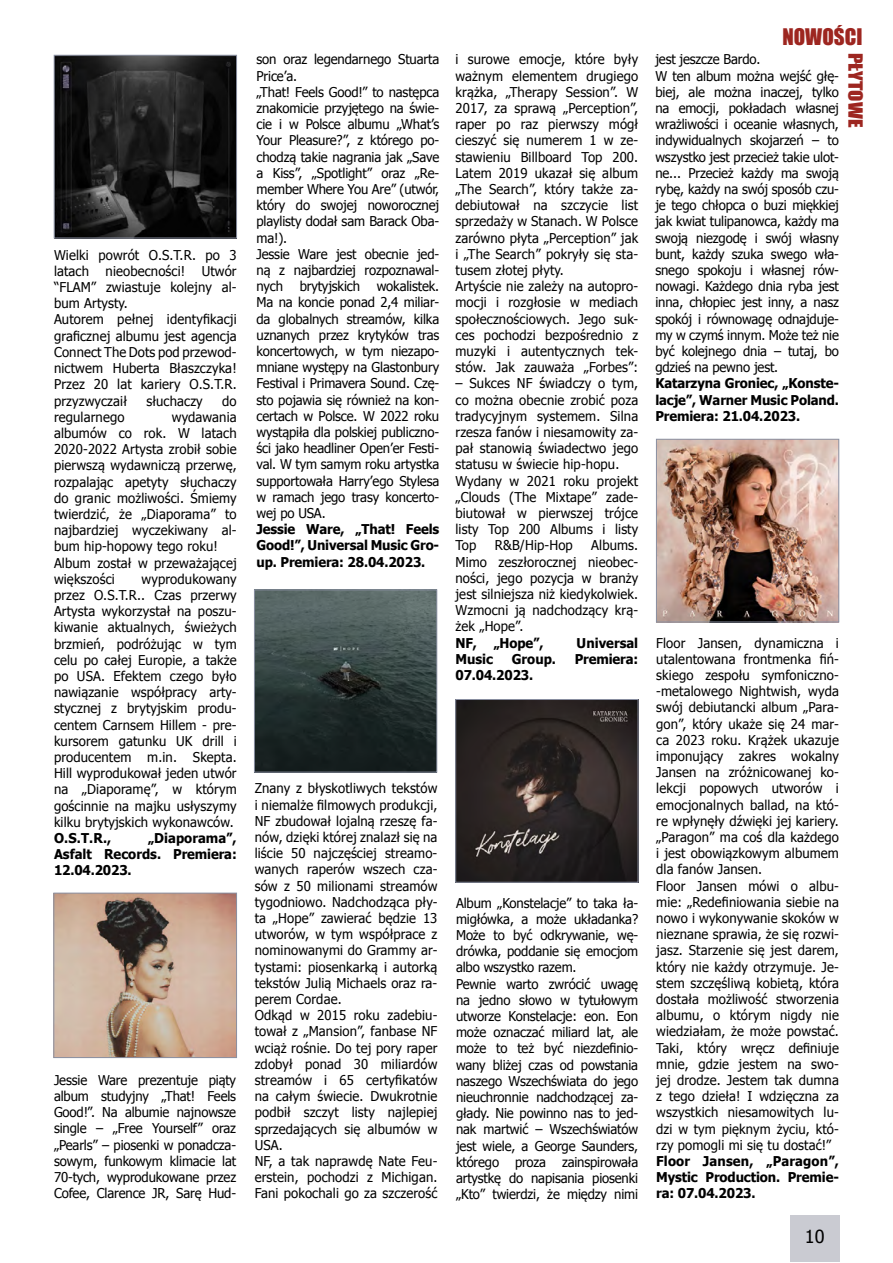
<style>
.page{position:relative;width:893px;height:1263px;background:#fff}
.page>*{position:absolute;margin:0;border:0;box-sizing:border-box;transform-origin:0 0}
.t1{font:21px "Impact";color:#9d2620}
.t2{font:18px "Impact";color:#9d2620;scale:1.15 1}
.t3{font:18px "Tahoma";color:#000}
.t4{font:13.5px/16.2px "Tahoma";letter-spacing:.01em;color:#000}
.t5{font:13.5px/16.2px "Tahoma";letter-spacing:-.01em;color:#000}
.t6{font:700 13.5px/16.2px "Tahoma";letter-spacing:-.01em;color:#000;text-align:justify}
</style>
<div class="page">
<div style="left:790px;top:1215px;width:49px;height:47px;background:#cacbd2"></div>
<img style="left:56px;top:895px;width:179px;height:161px">
<div style="left:54px;top:893px;width:183px;height:165px;border:1px solid #8a90a2"></div>
<img style="left:56px;top:57px;width:179px;height:179px">
<div style="left:54px;top:55px;width:183px;height:183px;border:1px solid #8a90a2"></div>
<img style="left:658px;top:441px;width:179px;height:179px">
<div style="left:656px;top:439px;width:183px;height:183px;border:1px solid #8a90a2"></div>
<img style="left:256px;top:592px;width:179px;height:178px">
<div style="left:254px;top:590px;width:183px;height:182px;border:1px solid #8a90a2"></div>
<img style="left:457px;top:701px;width:179px;height:179px">
<div style="left:455px;top:699px;width:183px;height:183px;border:1px solid #8a90a2"></div>
<p class="t4" style="left:54px;top:246px;width:184px">Wielki powrót O.S.T.R. po 3 latach nieobecności! Utwór “FLAM” zwiastuje kolejny al&shy;bum Artysty.<br>Autorem pełnej identyfikacji graficznej albumu jest agencja<br>Connect The Dots pod przewod&shy;nictwem Huberta Błaszczyka!<br>Przez 20 lat kariery O.S.T.R. przyzwyczaił</p>
<p class="t4" style="left:146px;top:392px;width:58px">słuchaczy</p>
<p class="t4" style="left:222px;top:392px;width:16px">do</p>
<p class="t4" style="left:54px;top:408px;width:184px;text-indent:118px">wydawania albumów co rok. W latach<br>2020-2022 Artysta zrobił sobie pierwszą wydawniczą przerwę, rozpalając apetyty słuchaczy do granic możliwości. Śmiemy twierdzić, że „Diaporama” to najbardziej wyczekiwany al&shy;bum hip-hopowy tego roku!<br>Album został w przeważają cej wię kszości</p>
<p class="t4" style="left:54px;top:408px;width:72px">regularnego</p>
<p class="t4" style="left:54px;top:570px;width:184px;text-align:justify;text-indent:88px">wyprodukowany przez O.S.T.R.. Czas przerwy Artysta wykorzystał na poszu&shy;kiwanie aktualnych, świeżych brzmień, podróżując w tym celu po całej Europie, a także po USA. Efektem czego było nawiązanie współpracy arty&shy;stycznej z brytyjskim produ&shy;centem Carnsem Hillem - pre&shy;kursorem gatunku UK drill i producentem m.in. Skepta.<br>Hill wyprodukował jeden utwór na „Diaporamę”, w którym gościnnie na majku usłyszymy kilku brytyjskich wykonawców.</p>
<p class="t6" style="left:54px;top:829px;width:59px">O.S.T.R.,</p>
<p class="t6" style="left:54px;top:829px;width:184px;text-indent:94px">„Diaporama”, Asfalt Records. Premiera:<br>12.04.2023.</p>
<p class="t4" style="left:54px;top:1071px;width:184px;text-align:justify">Jessie Ware prezentuje piąty album studyjny „That! Feels Good!”. Na albumie najnowsze single – „Free Yourself” oraz „Pearls” – piosenki w ponadcza&shy;sowym, funkowym klimacie lat 70-tych, wyprodukowane przez Cofee, Clarence JR, Sarę Hud-</p>
<p class="t5" style="left:256px;top:51px;width:184px">son oraz legendarnego Stuarta<br>Price’a.<br>„That! Feels Good!” to następca znakomicie przyjętego na świe&shy;cie i w Polsce albumu „What’s<br>Your Pleasure?”, z którego po&shy;chodzą takie nagrania jak „Save a Kiss”, „Spotlight” oraz „Re&shy;member Where You Are” (utwór, który do swojej noworocznej playlisty dodał sam Barack Oba&shy;ma!).<br>Jessie Ware jest obecnie jed&shy;ną z najbardziej rozpoznawal&shy;nych brytyjskich wokalistek.<br>Ma na koncie ponad 2,4 miliar&shy;da globalnych streamów, kilka uznanych przez krytyków tras koncertowych, w tym niezapo&shy;mniane występy na Glastonbury<br>Festival i Primavera Sound. Czę&shy;sto pojawia się również na kon&shy;certach w Polsce. W 2022 roku wystąpiła dla polskiej publiczno&shy;ści jako headliner Open’er Festi&shy;val. W tym samym roku artystka supportowała Harry’ego Stylesa w ramach jego trasy koncerto&shy;wej po USA.</p>
<p class="t6" style="left:256px;top:520px;width:184px">Jessie Ware, „That! Feels Good!”, Universal Music Gro&shy;up. Premiera: 28.04.2023.</p>
<p class="t4" style="left:455px;top:51px;width:184px">i surowe emocje, które były ważnym elementem drugiego krążka, „Therapy Session”. W<br>2017, za sprawą „Perception”, raper po raz pierwszy mógł cieszyć się numerem 1 w ze&shy;stawieniu Billboard Top 200.<br>Latem 2019 ukazał się album „The Search”, który także za&shy;debiutował na szczycie list sprzedaży w Stanach. W Polsce zarówno płyta „Perception” jak i „The Search” pokryły się sta&shy;tusem złotej płyty.<br>Artyście nie zależy na autopro&shy;mocji i rozgłosie w mediach społecznościowych. Jego suk&shy;ces pochodzi bezpośrednio z muzyki i autentycznych tek&shy;stów. Jak zauważa „Forbes”:</p>
<p class="t4" style="left:455px;top:375px;width:184px">– Sukces NF świadczy o tym, co można obecnie zrobić poza tradycyjnym systemem. Silna rzesza fanów i niesamowity za&shy;pał stanowią świadectwo jego statusu w świecie hip-hopu.<br>Wydany w 2021 roku projekt „Clouds (The Mixtape” zade&shy;biutował w pierwszej trójce listy Top 200 Albums i listy<br>Top</p>
<p class="t4" style="left:455px;top:537px;width:184px;text-align:justify;text-indent:136px">Albums.<br>Mimo zeszłorocznej nieobec&shy;ności, jego pozycja w branży jest silniejsza niż kiedykolwiek.<br>Wzmocni ją nadchodzący krą&shy;żek „Hope”.</p>
<p class="t6" style="left:455px;top:634px;width:90px">NF, „Hope”,</p>
<p class="t6" style="left:577px;top:634px;width:63px">Universal</p>
<p class="t6" style="left:455px;top:650px;width:39px">Music</p>
<p class="t6" style="left:512px;top:650px;width:46px">Group.</p>
<p class="t6" style="left:575px;top:650px;width:65px">Premiera:</p>
<p class="t6" style="left:455px;top:666px;width:79px">07.04.2023.</p>
<p class="t4" style="left:495px;top:537px;width:79px">R&amp;B/Hip-Hop</p>
<p class="t4" style="left:255px;top:780px;width:184px">Znany z błyskotliwych tekstów i niemalże filmowych produkcji,<br>NF zbudował lojalną rzeszę fa&shy;nów, dzięki której znalazł się na liście 50 najczęściej streamo&shy;wanych raperów wszech cza&shy;sów z 50 milionami streamów tygodniowo. Nadchodząca pły&shy;ta „Hope” zawierać będzie 13 utworów, w tym współprace z nominowanymi do Grammy ar&shy;tystami: piosenkarką i autorką tekstów Julią Michaels oraz ra&shy;perem Cordae.<br>Odkąd w 2015 roku zadebiu&shy;tował z „Mansion”, fanbase NF wciąż rośnie. Do tej pory raper zdobył ponad 30 miliardów streamów i 65 certyfikatów na całym świecie. Dwukrotnie podbił szczyt listy najlepiej sprzedających się albumów w<br>USA.<br>NF, a tak naprawdę Nate Feu&shy;erstein, pochodzi z Michigan.<br>Fani pokochali go za szczerość</p>
<p class="t5" style="left:456px;top:894px;width:184px">Album „Konstelacje” to taka ła&shy;migłówka, a może układanka?<br>Może to być odkrywanie, wę&shy;drówka, poddanie się emocjom albo wszystko razem.<br>Pewnie warto zwrócić uwagę na jedno słowo w tytułowym utworze Konstelacje: eon. Eon może oznaczać miliard lat, ale może to też być niezdefinio&shy;wany bliżej czas od powstania naszego Wszechświata do jego nieuchronnie nadchodzącej za&shy;głady. Nie powinno nas to jed&shy;nak martwić – Wszechświatów jest wiele, a George Saunders, którego proza zainspirowała artystkę do napisania piosenki „Kto” twierdzi, że między nimi</p>
<h1 class="t1" style="left:782px;top:20px;width:81px">NOWOŚCI</h1>
<h2 class="t2" style="left:870px;top:53px;width:66px;rotate:90deg">PŁYTOWE</h2>
<p class="t5" style="left:655px;top:51px;width:185px">jest jeszcze Bardo.<br>W ten album można wejść głę&shy;biej, ale można inaczej, tylko na emocji, pokładach własnej wrażliwości i oceanie własnych, indywidualnych skojarzeń – to wszystko jest przecież takie ulot&shy;ne... Przecież każdy ma swoją rybę, każdy na swój sposób czu&shy;je tego chłopca o buzi miękkiej jak kwiat tulipanowca, każdy ma swoją niezgodę i swój własny bunt, każdy szuka swego wła&shy;snego spokoju i własnej rów&shy;nowagi. Każdego dnia ryba jest inna, chłopiec jest inny, a nasz spokój i równowagę odnajduje&shy;my w czymś innym. Może też nie być kolejnego dnia – tutaj, bo gdzieś na pewno jest.</p>
<p class="t6" style="left:655px;top:374px;width:185px">Katarzyna Groniec, „Konste&shy;lacje”, Warner Music Poland.<br>Premiera: 21.04.2023.</p>
<p class="t4" style="left:656px;top:634px;width:184px">Floor Jansen, dynamiczna i utalentowana frontmenka fiń&shy;skiego zespołu symfoniczno--metalowego Nightwish, wyda swój debiutancki album „Para&shy;gon”, który ukaże się 24 mar&shy;ca 2023 roku. Krążek ukazuje imponujący zakres wokalny<br>Jansen na zróżnicowanej ko&shy;lekcji popowych utworów i emocjonalnych ballad, na któ&shy;re wpłynęły dźwięki jej kariery. „Paragon” ma coś dla każdego i jest obowiązkowym albumem dla fanów Jansen.<br>Floor Jansen mówi o albu&shy;mie: „Redefiniowania siebie na nowo i wykonywanie skoków w nieznane sprawia, że się rozwi&shy;jasz. Starzenie się jest darem, który nie każdy otrzymuje. Je&shy;stem szczęśliwą kobietą, która dostała możliwość stworzenia albumu, o którym nigdy nie wiedziałam, że może powstać.<br>Taki, który wręcz definiuje mnie, gdzie jestem na swo&shy;jej drodze. Jestem tak dumna z tego dzieła! I wdzięczna za wszystkich niesamowitych lu&shy;dzi w tym pięknym życiu, któ&shy;rzy pomogli mi się tu dostać!”</p>
<p class="t6" style="left:656px;top:1152px;width:184px">Floor Jansen, „Paragon”, Mystic Production. Premie&shy;ra: 07.04.2023.</p>
<h2 class="t3" style="left:805px;top:1225px;width:21px">10</h2>
</div>
